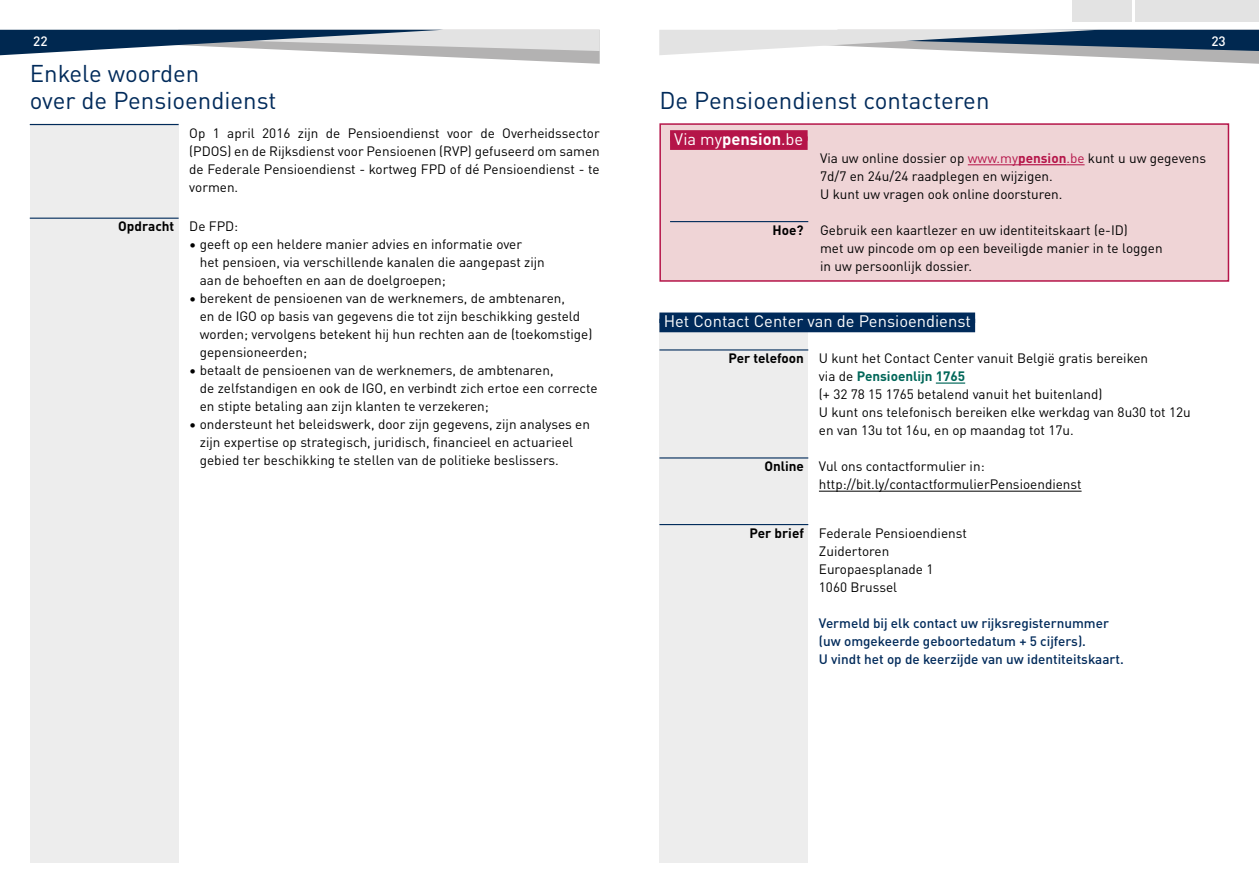
<style>
.page{position:relative;width:1259px;height:893px;background:#fff}
.page>*{position:absolute;margin:0;border:0;box-sizing:border-box;transform-origin:0 0}
.t1{font:24px/27px "DINOT";color:#002a5a}
.t2{font:16.5px "DINOT";color:#fff}
.t3{font:13.5px/18px "DINOT";color:#000}
.t4{font:500 13.5px/18px "DINOT";color:#002a5a}
.t5{font:700 13.5px "DINOT";color:#000}
.t6{font:500 13.5px "DINOT";color:#fff}
.s1{font-weight:400}
.s2{font-weight:700}
.s3{color:#b51549}
.s4{font-weight:700;color:#b51549}
.s5{font-weight:700;color:#016759}
</style>
<div class="page">
<svg style="left:659px;top:30px;width:600px;height:34px"></svg>
<svg style="left:0;top:30px;width:600px;height:34px"></svg>
<div style="left:30px;top:123px;width:149px;height:740px;background:#ededed"></div>
<hr style="left:30px;top:124px;width:149px;height:1px;background:#002a5a">
<hr style="left:30px;top:218px;width:149px;height:1px;background:#002a5a">
<div style="left:659px;top:315px;width:149px;height:548px;background:#ededed"></div>
<div style="left:659px;top:313px;width:316px;height:10px;background:#002a5a"></div>
<div style="left:659px;top:319px;width:316px;height:13px;background:#002a5a"></div>
<hr style="left:659px;top:349px;width:149px;height:1px;background:#002a5a">
<hr style="left:936px;top:382px;width:29px;height:2px;background:#016759">
<hr style="left:659px;top:457px;width:149px;height:1px;background:#002a5a">
<hr style="left:819px;top:491px;width:262px;height:1px;background:#000">
<hr style="left:659px;top:524px;width:149px;height:1px;background:#002a5a">
<div style="left:659px;top:123px;width:570px;height:159px;background:#efd4d6;border:2px solid #b51549"></div>
<div style="left:670px;top:130px;width:137px;height:11px;background:#b51549"></div>
<div style="left:670px;top:136px;width:137px;height:14px;background:#b51549"></div>
<hr style="left:967px;top:164px;width:51px;height:1px;background:#b51549">
<hr style="left:1018px;top:164px;width:48px;height:1px;background:#b51549">
<svg style="left:1066px;top:164px;width:18px;height:1px"></svg>
<hr style="left:670px;top:221px;width:138px;height:1px;background:#002a5a">
<div style="left:1071px;top:0;width:60px;height:21px;background:#e3e3e3"></div>
<div style="left:1135px;top:0;width:124px;height:21px;background:#e3e3e3"></div>
<p class="t6" style="left:33px;top:30px;width:16px">22</p>
<p class="t6" style="left:1211px;top:30px;width:16px">23</p>
<h1 class="t1" style="left:30px;top:58px;width:248px">Enkele woorden<br>over de Pensioendienst</h1>
<p class="t3" style="left:189px;top:123px;width:412px;text-align:justify">Op 1 april 2016 zijn de Pensioendienst voor de Overheidssector (PDOS) en de Rijksdienst voor Pensioenen (RVP) gefuseerd om samen de Federale Pensioendienst - kortweg FPD of dé Pensioendienst - te vormen.</p>
<p class="t5" style="left:118px;top:216px;width:121px">Opdracht <span class="s1">De FPD:</span></p>
<p class="t3" style="left:200px;top:235px;width:346px;text-indent:-11px">• geeft op een heldere manier advies en informatie over<br>het pensioen, via verschillende kanalen die aangepast zijn aan de behoeften en aan de doelgroepen;</p>
<p class="t3" style="left:200px;top:289px;width:394px;text-indent:-11px">• berekent de pensioenen van de werknemers, de ambtenaren,<br>en de IGO op basis van gegevens die tot zijn beschikking gesteld worden; vervolgens betekent hij hun rechten aan de (toekomstige) gepensioneerden;</p>
<p class="t3" style="left:200px;top:361px;width:399px;text-indent:-11px">• betaalt de pensioenen van de werknemers, de ambtenaren,<br>de zelfstandigen en ook de IGO, en verbindt zich ertoe een correcte en stipte betaling aan zijn klanten te verzekeren;</p>
<p class="t3" style="left:200px;top:415px;width:392px;text-indent:-11px">• ondersteunt het beleidswerk, door zijn gegevens, zijn analyses en zijn expertise op strategisch, juridisch, financieel en actuarieel gebied ter beschikking te stellen van de politieke beslissers.</p>
<h1 class="t1" style="left:659px;top:85px;width:331px">De Pensioendienst contacteren</h1>
<p class="t2" style="left:674px;top:126px;width:131px">Via my<span class="s2">pension</span>.be</p>
<p class="t3" style="left:820px;top:148px;width:387px">Via uw online dossier op <span class="s3">www.my</span><span class="s4">pension</span><span class="s3">.be</span> kunt u uw gegevens<br>7d/7 en 24u/24 raadplegen en wijzigen.<br>U kunt uw vragen ook online doorsturen.</p>
<p class="t3" style="left:820px;top:220px;width:344px;text-indent:-48px"><span class="s2">Hoe?</span> Gebruik een kaartlezer en uw identiteitskaart (e-ID)<br>met uw pincode om op een beveiligde manier in te loggen in uw persoonlijk dossier.</p>
<p class="t2" style="left:663px;top:309px;width:309px">Het Contact Center van de Pensioendienst</p>
<p class="t3" style="left:819px;top:349px;width:373px;text-indent:-90px"><span class="s2">Per telefoon</span> U kunt het Contact Center vanuit België gratis bereiken<br>via de <span class="s5">Pensioenlijn 1765<br></span>(+ 32 78 15 1765 betalend vanuit het buitenland)<br>U kunt ons telefonisch bereiken elke werkdag van 8u30 tot 12u en van 13u tot 16u, en op maandag tot 17u.</p>
<p class="t3" style="left:819px;top:457px;width:264px;text-indent:-55px"><span class="s2">Online</span> Vul ons contactformulier in: http://bit.ly/contactformulierPensioendienst</p>
<p class="t3" style="left:819px;top:523px;width:149px;text-indent:-69px"><span class="s2">Per brief</span> Federale Pensioendienst<br>Zuidertoren<br>Europaesplanade 1<br>1060 Brussel</p>
<p class="t4" style="left:819px;top:613px;width:306px">Vermeld bij elk contact uw rijksregisternummer (uw omgekeerde geboortedatum + 5 cijfers).<br>U vindt het op de keerzijde van uw identiteitskaart.</p>
</div>
